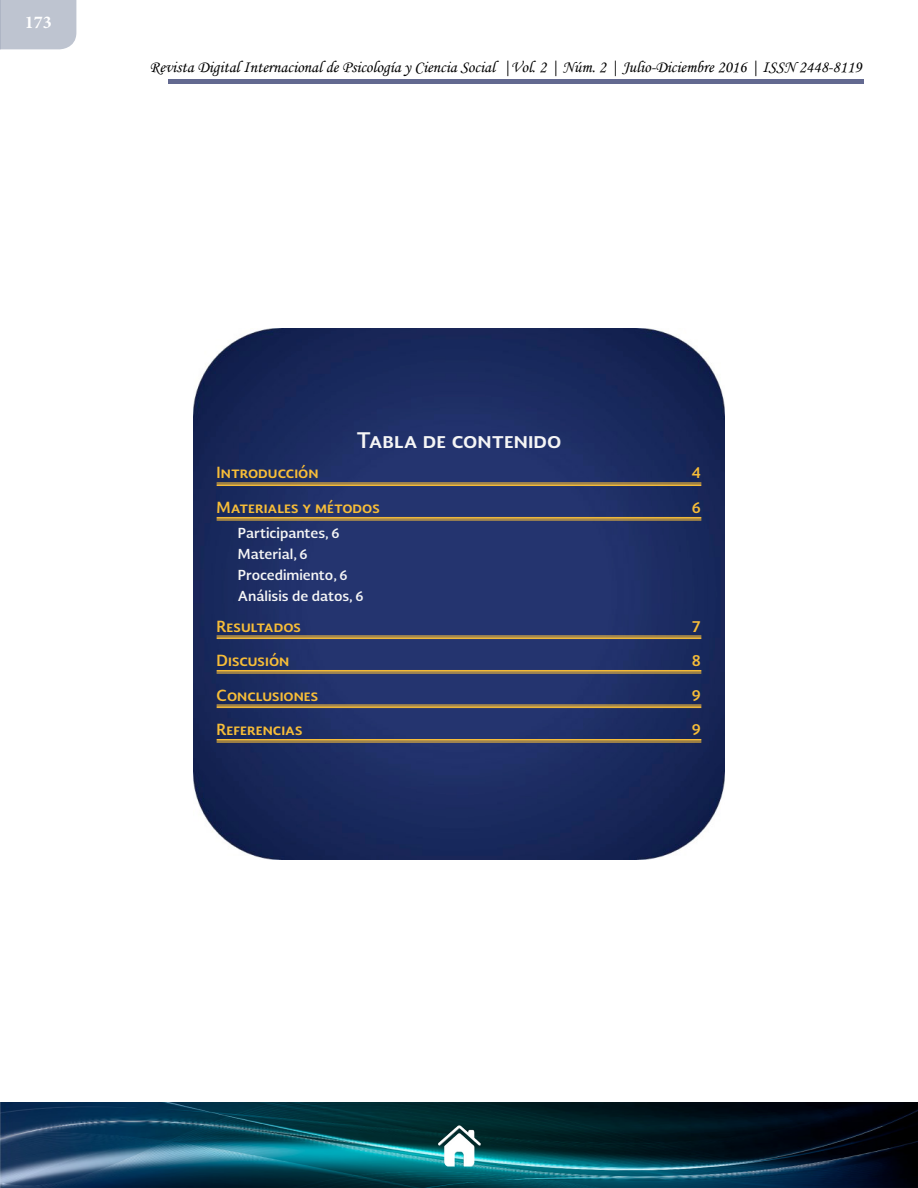
<style>
.page{position:relative;width:918px;height:1188px;background:#fff}
.page>*{position:absolute;margin:0;border:0;box-sizing:border-box;transform-origin:0 0}
.Tabla_de_contenido_r{font:700 21px "Soberana Sans";color:#f5f5f5}
.t1{font:700 18px "Minion Pro";color:#fff}
.t2{font:16.5px "Monotype Corsiva";color:#000}
.Niivel1_TOC{font:700 15px "Soberana Sans";color:#f7bd38}
.Nivel2_TOC{font:700 13.5px "Soberana Sans";color:#f5f5f5}
</style>
<div class="page">
<div style="left:0;top:0;width:76px;height:49px;background:#bec4d0"></div>
<div style="left:168px;top:79px;width:696px;height:5px;background:#636990"></div>
<img style="left:0;top:1103px;width:918px;height:85px">
<img style="left:438px;top:1124px;width:42px;height:43px">
<img style="left:193px;top:328px;width:532px;height:532px">
<hr style="left:217px;top:483px;width:484px;height:1px;background:#f7bd38">
<hr style="left:217px;top:484px;width:484px;height:1px;background:#f7bd38">
<hr style="left:217px;top:485px;width:484px;height:1px;background:#f7bd38">
<hr style="left:217px;top:517px;width:484px;height:1px;background:#f7bd38">
<hr style="left:217px;top:518px;width:484px;height:1px;background:#f7bd38">
<hr style="left:217px;top:520px;width:484px;height:1px;background:#f7bd38">
<hr style="left:217px;top:636px;width:484px;height:1px;background:#f7bd38">
<hr style="left:217px;top:637px;width:484px;height:1px;background:#f7bd38">
<hr style="left:217px;top:638px;width:484px;height:1px;background:#f7bd38">
<hr style="left:217px;top:670px;width:484px;height:1px;background:#f7bd38">
<hr style="left:217px;top:671px;width:484px;height:1px;background:#f7bd38">
<hr style="left:217px;top:673px;width:484px;height:1px;background:#f7bd38">
<hr style="left:217px;top:705px;width:484px;height:1px;background:#f7bd38">
<hr style="left:217px;top:706px;width:484px;height:1px;background:#f7bd38">
<hr style="left:217px;top:707px;width:484px;height:1px;background:#f7bd38">
<hr style="left:217px;top:739px;width:484px;height:1px;background:#f7bd38">
<hr style="left:217px;top:740px;width:484px;height:1px;background:#f7bd38">
<hr style="left:217px;top:742px;width:484px;height:1px;background:#f7bd38">
<p class="t1" style="left:25px;top:10px;width:28px">173</p>
<p class="t2" style="left:150px;top:57px;width:714px">Revista Digital Internacional de Psicología y Ciencia Social |Vol. 2 | Núm. 2 | Julio-Diciembre 2016 | ISSN 2448-8119</p>
<p class="Tabla_de_contenido_r" style="left:357px;top:426px;width:206px">Tabla de contenido</p>
<p class="Niivel1_TOC" style="left:217px;top:463px;width:104px">Introducción</p>
<p class="Niivel1_TOC" style="left:692px;top:463px;width:11px">4</p>
<p class="Niivel1_TOC" style="left:217px;top:497px;width:165px">Materiales y métodos</p>
<p class="Niivel1_TOC" style="left:692px;top:497px;width:11px">6</p>
<p class="Nivel2_TOC" style="left:238px;top:524px;width:103px">Participantes, 6</p>
<p class="Nivel2_TOC" style="left:238px;top:545px;width:72px">Material, 6</p>
<p class="Nivel2_TOC" style="left:238px;top:566px;width:112px">Procedimiento, 6</p>
<p class="Nivel2_TOC" style="left:238px;top:587px;width:127px">Análisis de datos, 6</p>
<p class="Niivel1_TOC" style="left:217px;top:616px;width:86px">Resultados</p>
<p class="Niivel1_TOC" style="left:692px;top:616px;width:11px">7</p>
<p class="Niivel1_TOC" style="left:217px;top:650px;width:74px">Discusión</p>
<p class="Niivel1_TOC" style="left:692px;top:650px;width:11px">8</p>
<p class="Niivel1_TOC" style="left:217px;top:685px;width:103px">Conclusiones</p>
<p class="Niivel1_TOC" style="left:692px;top:685px;width:11px">9</p>
<p class="Niivel1_TOC" style="left:217px;top:719px;width:88px">Referencias</p>
<p class="Niivel1_TOC" style="left:692px;top:719px;width:11px">9</p>
</div>
